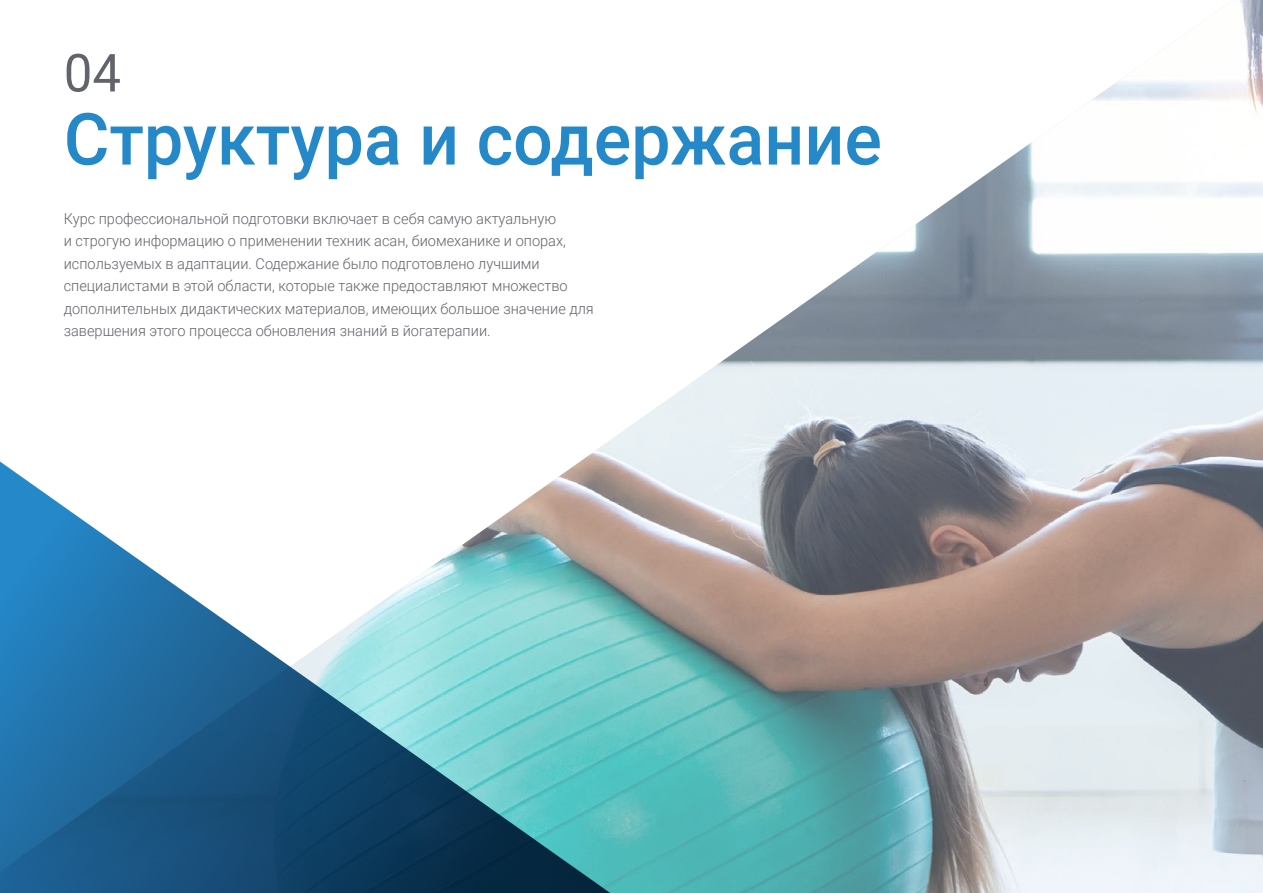
<style>
.page{position:relative;width:1263px;height:893px;background:#fff}
.page>*{position:absolute;margin:0;border:0;box-sizing:border-box;transform-origin:0 0}
.t1{font:500 72px "Roboto";color:#2488c9}
.t2{font:52.5px "Roboto";color:#61646a}
.t3{font:300 15px/22.5px "Roboto";color:#61646a}
</style>
<div class="page">
<img style="left:602px;top:0;width:661px;height:893px">
<svg style="left:0;top:446px;width:640px;height:447px"></svg>
<h2 class="t2" style="left:64px;top:36px;width:59px">04</h2>
<h1 class="t1" style="left:64px;top:89px;width:820px">Структура и содержание</h1>
<p class="t3" style="left:64px;top:207px;width:531px">Курс профессиональной подготовки включает в себя самую актуальную<br>и строгую информацию о применении техник асан, биомеханике и опорах, используемых в адаптации. Содержание было подготовлено лучшими специалистами в этой области, которые также предоставляют множество дополнительных дидактических материалов, имеющих большое значение для завершения этого процесса обновления знаний в йогатерапии.</p>
</div>
